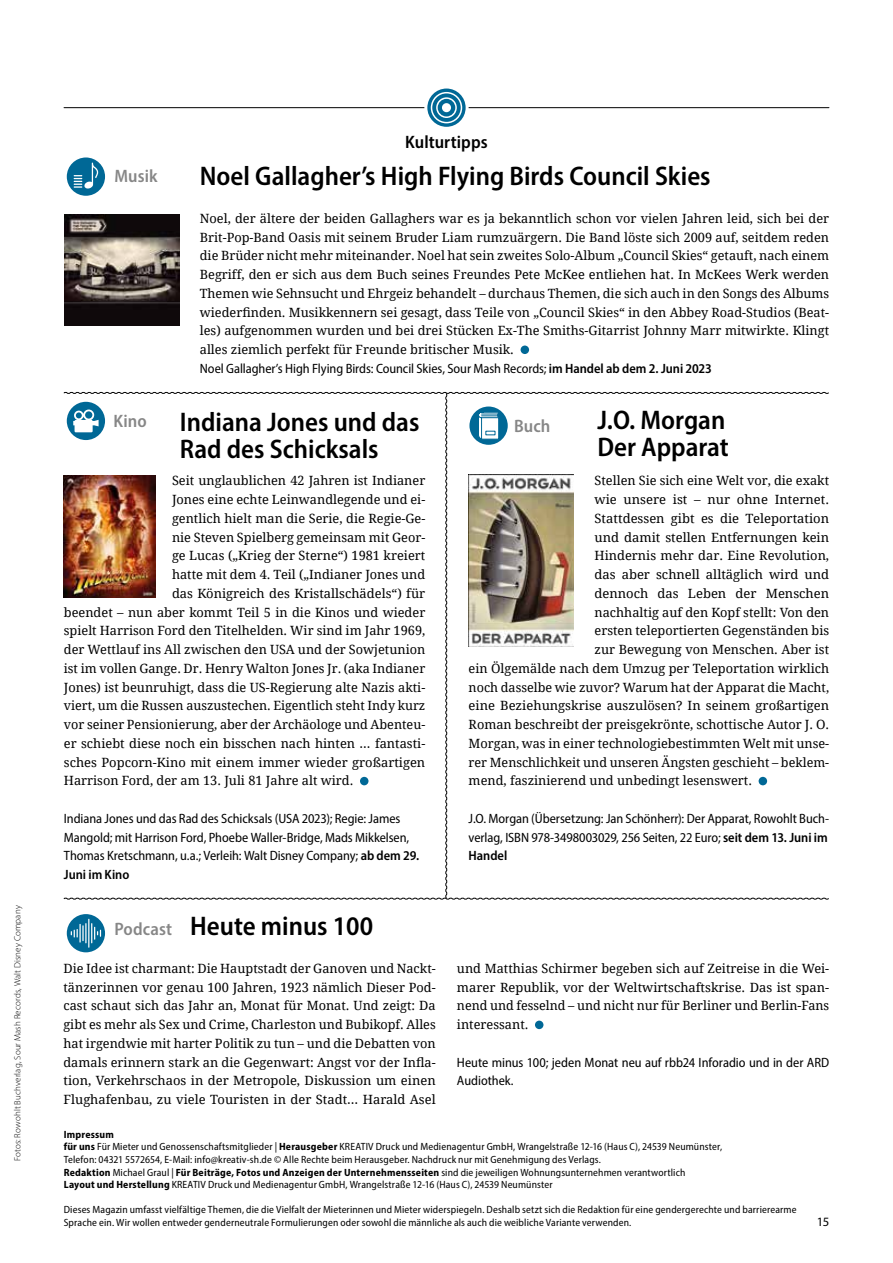
<style>
.page{position:relative;width:893px;height:1263px;background:#fff}
.page>*{position:absolute;margin:0;border:0;box-sizing:border-box;transform-origin:0 0}
.t1{font:600 semi-condensed 27px/27px "Myriad Pro";color:#000}
.t2{font:600 semi-condensed 18px "Myriad Pro";letter-spacing:.005em;color:#878787}
.t3{font:600 semi-condensed 18px "Myriad Pro";letter-spacing:.005em;color:#000}
.t4{font:semi-condensed 13.5px/18.8px "Myriad Pro";letter-spacing:-.005em;color:#000}
.t5{font:12.75px/18.8px "Droid Serif";color:#000;text-align:justify}
.t6{font:12.75px "Myriad Pro";color:#000}
.t7{font:semi-condensed 10.5px/12.6px "Myriad Pro";letter-spacing:.015em;color:#000}
.t8{font:300 9px "Myriad Pro";letter-spacing:.01em;color:#000}
.s1{font-weight:600}
.s2{font-size:18px;color:#878787}
.s3{font-weight:700}
</style>
<div class="page">
<hr style="left:64px;top:107px;width:765px;height:1px;background:#000">
<svg style="left:426px;top:87px;width:41px;height:41px"></svg>
<div style="left:424px;top:86px;width:45px;height:44px;border:3px solid #fff;border-radius:50%"></div>
<svg style="left:431px;top:92px;width:31px;height:31px"></svg>
<div style="left:535px;top:1020px;width:8px;height:9px;background:#006896;border-radius:50%"></div>
<svg style="left:65px;top:156px;width:42px;height:41px"></svg>
<div style="left:64px;top:154px;width:44px;height:45px;border:3px solid #fff;border-radius:50%"></div>
<svg style="left:74px;top:163px;width:24px;height:26px"></svg>
<svg style="left:64px;top:392px;width:765px;height:508px"></svg>
<svg style="left:65px;top:912px;width:42px;height:42px"></svg>
<div style="left:64px;top:911px;width:44px;height:44px;border:3px solid #fff;border-radius:50%"></div>
<svg style="left:71px;top:919px;width:30px;height:29px"></svg>
<div style="left:360px;top:777px;width:8px;height:8px;background:#006896;border-radius:50%"></div>
<div style="left:521px;top:345px;width:8px;height:9px;background:#006896;border-radius:50%"></div>
<img style="left:469px;top:475px;width:104px;height:171px">
<img style="left:64px;top:214px;width:116px;height:112px">
<img style="left:64px;top:475px;width:91px;height:123px">
<p class="t8" style="left:12px;top:1161px;width:257px;rotate:-90deg">Fotos: Rowohlt Buchverlag, Sour Mash Records, Walt Disney Company</p>
<h2 class="t3" style="left:405px;top:130px;width:84px">Kulturtipps</h2>
<h2 class="t2" style="left:114px;top:165px;width:45px">Musik</h2>
<h1 class="t1" style="left:200px;top:162px;width:512px">Noel Gallagher’s High Flying Birds Council Skies</h1>
<p class="t5" style="left:200px;top:208px;width:631px">Noel, der ältere der beiden Gallaghers war es ja bekanntlich schon vor vielen Jahren leid, sich bei der Brit-Pop-Band Oasis mit seinem Bruder Liam rumzuärgern. Die Band löste sich 2009 auf, seitdem reden die Brüder nicht mehr miteinander. Noel hat sein zweites Solo-Album „Council Skies“ getauft, nach einem Begriff, den er sich aus dem Buch seines Freundes Pete McKee entliehen hat. In McKees Werk werden Themen wie Sehnsucht und Ehrgeiz behandelt – durchaus Themen, die sich auch in den Songs des Albums wiederfinden. Musikkennern sei gesagt, dass Teile von „Council Skies“ in den Abbey Road-Studios (Beat&shy;les) aufgenommen wurden und bei drei Stücken Ex-The Smiths-Gitarrist Johnny Marr mitwirkte. Klingt alles ziemlich perfekt für Freunde britischer Musik.</p>
<h2 class="t2" style="left:114px;top:410px;width:35px">Kino</h2>
<p class="t4" style="left:200px;top:359px;width:513px">Noel Gallagher’s High Flying Birds: Council Skies, Sour Mash Records; <span class="s1">im Handel ab dem 2. Juni 2023</span></p>
<h1 class="t1" style="left:180px;top:408px;width:241px">Indiana Jones und das<br>Rad des Schicksals</h1>
<h2 class="t2" style="left:514px;top:415px;width:38px">Buch</h2>
<h1 class="t1" style="left:597px;top:406px;width:133px">J.O. Morgan<br>Der Apparat</h1>
<p class="t5" style="left:172px;top:471px;width:255px">Seit unglaublichen 42 Jahren ist Indianer</p>
<p class="t5" style="left:172px;top:490px;width:255px">Jones eine echte Leinwandlegende und ei-</p>
<p class="t5" style="left:172px;top:508px;width:255px">gentlich hielt man die Serie, die Regie-Ge-</p>
<p class="t5" style="left:172px;top:527px;width:255px">nie Steven Spielberg gemeinsam mit Geor-</p>
<p class="t5" style="left:172px;top:546px;width:255px">ge Lucas („Krieg der Sterne“) 1981 kreiert</p>
<p class="t5" style="left:172px;top:565px;width:255px">hatte mit dem 4. Teil („Indianer Jones und</p>
<p class="t5" style="left:172px;top:583px;width:255px">das Königreich des Kristallschädels“) für</p>
<p class="t5" style="left:64px;top:602px;width:363px">beendet – nun aber kommt Teil 5 in die Kinos und wieder</p>
<p class="t5" style="left:64px;top:621px;width:363px">spielt Harrison Ford den Titelhelden. Wir sind im Jahr 1969,</p>
<p class="t5" style="left:64px;top:640px;width:363px">der Wettlauf ins All zwischen den USA und der Sowjetunion</p>
<p class="t5" style="left:64px;top:658px;width:363px">ist im vollen Gange. Dr. Henry Walton Jones Jr. (aka Indianer</p>
<p class="t5" style="left:64px;top:677px;width:363px">Jones) ist beunruhigt, dass die US-Regierung alte Nazis akti-</p>
<p class="t5" style="left:64px;top:696px;width:363px">viert, um die Russen auszustechen. Eigentlich steht Indy kurz</p>
<p class="t5" style="left:64px;top:715px;width:363px">vor seiner Pensionierung, aber der Archäologe und Abenteu-</p>
<p class="t5" style="left:64px;top:733px;width:363px">er schiebt diese noch ein bisschen nach hinten … fantasti-</p>
<p class="t5" style="left:64px;top:752px;width:363px">sches Popcorn-Kino mit einem immer wieder großartigen</p>
<p class="t5" style="left:64px;top:771px;width:291px">Harrison Ford, der am 13. Juli 81 Jahre alt wird.</p>
<p class="t4" style="left:64px;top:809px;width:357px">Indiana Jones und das Rad des Schicksals (USA 2023); Regie: James Mangold; mit Harrison Ford, Phoebe Waller-Bridge, Mads Mikkelsen, Thomas Kretschmann, u.a.; Verleih: Walt Disney Company; <span class="s1">ab dem 29.<br>Juni im Kino</span></p>
<h1 class="t1" style="left:114px;top:912px;width:260px"><span class="s2">Podcast</span> Heute minus 100</h1>
<p class="t5" style="left:594px;top:471px;width:236px">Stellen Sie sich eine Welt vor, die exakt</p>
<p class="t5" style="left:594px;top:490px;width:236px">wie unsere ist – nur ohne Internet.</p>
<p class="t5" style="left:594px;top:508px;width:236px">Stattdessen gibt es die Teleportation</p>
<p class="t5" style="left:594px;top:527px;width:236px">und damit stellen Entfernungen kein</p>
<p class="t5" style="left:594px;top:546px;width:236px">Hindernis mehr dar. Eine Revolution,</p>
<p class="t5" style="left:594px;top:565px;width:236px">das aber schnell alltäglich wird und</p>
<p class="t5" style="left:594px;top:583px;width:236px">dennoch das Leben der Menschen</p>
<p class="t5" style="left:594px;top:602px;width:236px">nachhaltig auf den Kopf stellt: Von den</p>
<p class="t5" style="left:594px;top:621px;width:236px">ersten teleportierten Gegenständen bis</p>
<p class="t5" style="left:594px;top:640px;width:236px">zur Bewegung von Menschen. Aber ist</p>
<p class="t5" style="left:469px;top:658px;width:362px">ein Ölgemälde nach dem Umzug per Teleportation wirklich</p>
<p class="t5" style="left:469px;top:677px;width:362px">noch dasselbe wie zuvor? Warum hat der Apparat die Macht,</p>
<p class="t5" style="left:469px;top:696px;width:362px">eine Beziehungskrise auszulösen? In seinem großartigen</p>
<p class="t5" style="left:469px;top:715px;width:362px">Roman beschreibt der preisgekrönte, schottische Autor J. O.</p>
<p class="t5" style="left:469px;top:733px;width:362px">Morgan, was in einer technologiebestimmten Welt mit unse-</p>
<p class="t5" style="left:469px;top:752px;width:362px">rer Menschlichkeit und unseren Ängsten geschieht – beklem-</p>
<p class="t5" style="left:469px;top:771px;width:285px">mend, faszinierend und unbedingt lesenswert.</p>
<p class="t4" style="left:469px;top:809px;width:362px;text-align:justify">J.O. Morgan (Übersetzung: Jan Schönherr): Der Apparat, Rowohlt Buch&shy;verlag, ISBN 978-3498003029, 256 Seiten, 22 Euro; <span class="s1">seit dem 13. Juni im Handel</span></p>
<p class="t5" style="left:63px;top:958px;width:374px">Die Idee ist charmant: Die Hauptstadt der Ganoven und Nackt&shy;tänzerinnen vor genau 100 Jahren, 1923 nämlich Dieser Pod&shy;cast schaut sich das Jahr an, Monat für Monat. Und zeigt: Da gibt es mehr als Sex und Crime, Charleston und Bubikopf. Alles hat irgendwie mit harter Politik zu tun – und die Debatten von damals erinnern stark an die Gegenwart: Angst vor der Infla&shy;tion, Verkehrschaos in der Metropole, Diskussion um einen Flughafenbau, zu viele Touristen in der Stadt… Harald Asel</p>
<p class="t5" style="left:457px;top:958px;width:374px">und Matthias Schirmer begeben sich auf Zeitreise in die Wei&shy;marer Republik, vor der Weltwirtschaftskrise. Das ist span&shy;nend und fesselnd – und nicht nur für Berliner und Berlin-Fans interessant.</p>
<p class="t4" style="left:457px;top:1052px;width:374px">Heute minus 100; jeden Monat neu auf rbb24 Inforadio und in der ARD<br>Audiothek.</p>
<p class="t7" style="left:64px;top:1128px;width:660px"><span class="s3">Impressum<br>für uns</span> Für Mieter und Genossenschaftsmitglieder | <span class="s3">Herausgeber</span> KREATIV Druck und Medienagentur GmbH, Wrangelstraße 12-16 (Haus C), 24539 Neumünster, Telefon: 04321 5572654, E-Mail: info@kreativ-sh.de © Alle Rechte beim Herausgeber. Nachdruck nur mit Genehmigung des Verlags.<br><span class="s3">Redaktion</span> Michael Graul | <span class="s3">Für Beiträge, Fotos und Anzeigen der Unternehmensseiten</span> sind die jeweiligen Wohnungsunternehmen verantwortlich<br><span class="s3">Layout und Herstellung</span> KREATIV Druck und Medienagentur GmbH, Wrangelstraße 12-16 (Haus C), 24539 Neumünster</p>
<p class="t7" style="left:64px;top:1203px;width:734px">Dieses Magazin umfasst vielfältige Themen, die die Vielfalt der Mieterinnen und Mieter widerspiegeln. Deshalb setzt sich die Redaktion für eine gendergerechte und barrierearme<br>Sprache ein. Wir wollen entweder genderneutrale Formulierungen oder sowohl die männliche als auch die weibliche Variante verwenden.</p>
<p class="t6" style="left:817px;top:1214px;width:14px">15</p>
</div>
